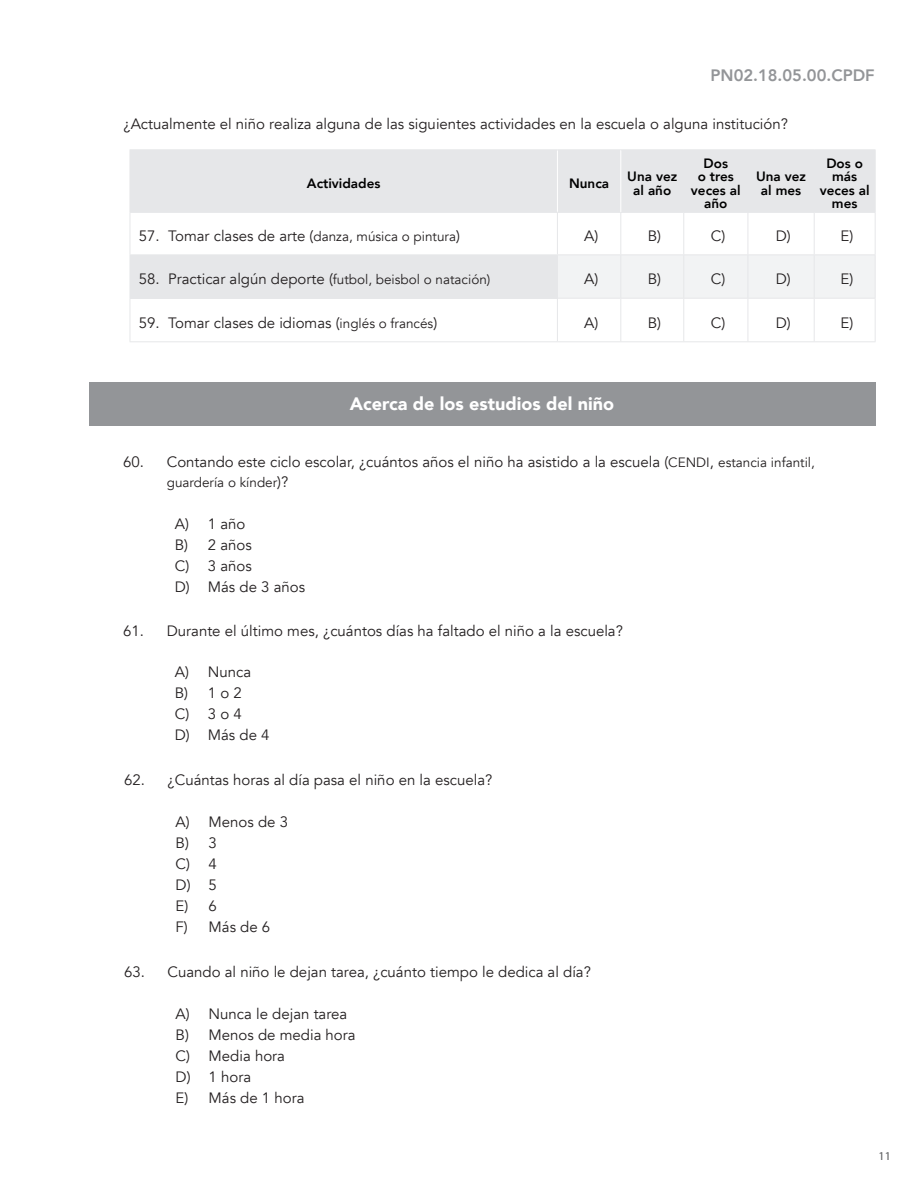
<style>
.page{position:relative;width:918px;height:1188px;background:#fff}
.page>*{position:absolute;margin:0;border:0;box-sizing:border-box;transform-origin:0 0}
.t1{font:900 18px "Avenir";color:#fff}
.t2{font:800 16.5px "Avenir";color:#939598}
.t3{font:15px/21px "Avenir";color:#231f20}
.t4{font:800 13.5px/13.5px "Avenir";color:#000;text-align:center}
.t5{font:13.5px "Avenir";color:#231f20}
.t6{font:12px "Myriad Pro";color:#57585a}
.s1{font-size:13.5px}
.s2{font-size:15px}
</style>
<div class="page">
<div style="left:131px;top:150px;width:744px;height:62px;background:#e6e7e9"></div>
<div style="left:130px;top:255px;width:427px;height:43px;background:#e6e7e9"></div>
<div style="left:558px;top:255px;width:317px;height:43px;background:#f2f3f4"></div>
<hr style="left:130px;top:298px;width:427px;height:1px;background:#e6e7e9">
<hr style="left:130px;top:341px;width:427px;height:1px;background:#e6e7e9">
<hr style="left:130px;top:213px;width:1px;height:41px;background:#e6e7e9">
<hr style="left:130px;top:299px;width:1px;height:42px;background:#e6e7e9">
<hr style="left:557px;top:150px;width:1px;height:62px;background:#fff">
<hr style="left:130px;top:149px;width:427px;height:1px;background:#e6e7e9">
<hr style="left:130px;top:150px;width:1px;height:62px;background:#e6e7e9">
<hr style="left:557px;top:149px;width:64px;height:1px;background:#e6e7e9">
<hr style="left:130px;top:212px;width:427px;height:1px;background:#e6e7e9">
<hr style="left:557px;top:212px;width:64px;height:1px;background:#e6e7e9">
<hr style="left:621px;top:212px;width:63px;height:1px;background:#e6e7e9">
<hr style="left:684px;top:212px;width:64px;height:1px;background:#e6e7e9">
<hr style="left:748px;top:212px;width:66px;height:1px;background:#e6e7e9">
<hr style="left:814px;top:212px;width:62px;height:1px;background:#e6e7e9">
<hr style="left:557px;top:298px;width:64px;height:1px;background:#e6e7e9">
<hr style="left:621px;top:298px;width:63px;height:1px;background:#e6e7e9">
<hr style="left:684px;top:298px;width:64px;height:1px;background:#e6e7e9">
<hr style="left:748px;top:298px;width:66px;height:1px;background:#e6e7e9">
<hr style="left:814px;top:298px;width:62px;height:1px;background:#e6e7e9">
<hr style="left:557px;top:341px;width:64px;height:1px;background:#e6e7e9">
<hr style="left:621px;top:341px;width:63px;height:1px;background:#e6e7e9">
<hr style="left:684px;top:341px;width:64px;height:1px;background:#e6e7e9">
<hr style="left:748px;top:341px;width:66px;height:1px;background:#e6e7e9">
<hr style="left:814px;top:341px;width:62px;height:1px;background:#e6e7e9">
<hr style="left:620px;top:150px;width:1px;height:62px;background:#fff">
<hr style="left:557px;top:213px;width:1px;height:41px;background:#e6e7e9">
<hr style="left:620px;top:213px;width:1px;height:41px;background:#e6e7e9">
<hr style="left:683px;top:213px;width:1px;height:41px;background:#e6e7e9">
<hr style="left:748px;top:213px;width:1px;height:41px;background:#e6e7e9">
<hr style="left:814px;top:213px;width:1px;height:41px;background:#e6e7e9">
<hr style="left:875px;top:213px;width:1px;height:41px;background:#e6e7e9">
<hr style="left:130px;top:254px;width:427px;height:1px;background:#e6e7e9">
<hr style="left:557px;top:254px;width:64px;height:1px;background:#e6e7e9">
<hr style="left:557px;top:255px;width:1px;height:43px;background:#e6e7e9">
<hr style="left:621px;top:254px;width:63px;height:1px;background:#e6e7e9">
<hr style="left:620px;top:255px;width:1px;height:43px;background:#e6e7e9">
<hr style="left:684px;top:254px;width:64px;height:1px;background:#e6e7e9">
<hr style="left:683px;top:255px;width:1px;height:43px;background:#e6e7e9">
<hr style="left:748px;top:254px;width:66px;height:1px;background:#e6e7e9">
<hr style="left:748px;top:255px;width:1px;height:43px;background:#e6e7e9">
<hr style="left:814px;top:254px;width:62px;height:1px;background:#e6e7e9">
<hr style="left:814px;top:255px;width:1px;height:43px;background:#e6e7e9">
<hr style="left:875px;top:255px;width:1px;height:43px;background:#e6e7e9">
<hr style="left:557px;top:299px;width:1px;height:42px;background:#e6e7e9">
<hr style="left:620px;top:299px;width:1px;height:42px;background:#e6e7e9">
<hr style="left:683px;top:299px;width:1px;height:42px;background:#e6e7e9">
<hr style="left:748px;top:299px;width:1px;height:42px;background:#e6e7e9">
<hr style="left:814px;top:299px;width:1px;height:42px;background:#e6e7e9">
<hr style="left:875px;top:299px;width:1px;height:42px;background:#e6e7e9">
<hr style="left:621px;top:149px;width:63px;height:1px;background:#e6e7e9">
<hr style="left:684px;top:149px;width:64px;height:1px;background:#e6e7e9">
<hr style="left:683px;top:150px;width:1px;height:62px;background:#e6e7e9">
<hr style="left:748px;top:149px;width:66px;height:1px;background:#e6e7e9">
<hr style="left:748px;top:150px;width:1px;height:62px;background:#e6e7e9">
<hr style="left:814px;top:149px;width:62px;height:1px;background:#e6e7e9">
<hr style="left:814px;top:150px;width:1px;height:62px;background:#e6e7e9">
<hr style="left:875px;top:150px;width:1px;height:62px;background:#e6e7e9">
<div style="left:89px;top:382px;width:786px;height:43px;background:#939598"></div>
<p class="t2" style="left:710px;top:62px;width:166px">PN02.18.05.00.CPDF</p>
<p class="t3" style="left:123px;top:113px;width:666px">¿Actualmente el niño realiza alguna de las siguientes actividades en la escuela o alguna institución?</p>
<p class="t4" style="left:307px;top:176px;width:75px">Actividades</p>
<p class="t4" style="left:569px;top:176px;width:42px">Nunca</p>
<p class="t4" style="left:627px;top:170px;width:52px">Una vez al año</p>
<p class="t4" style="left:691px;top:156px;width:51px">Dos<br>o tres veces al año</p>
<p class="t4" style="left:756px;top:170px;width:52px">Una vez al mes</p>
<p class="t4" style="left:820px;top:156px;width:51px">Dos o más veces al mes</p>
<p class="t3" style="left:139px;top:226px;width:323px">57. Tomar clases de arte (<span class="s1">danza, música o pintura</span>)</p>
<p class="t3" style="left:584px;top:226px;width:16px">A)</p>
<p class="t3" style="left:648px;top:226px;width:15px">B)</p>
<p class="t3" style="left:711px;top:226px;width:16px">C)</p>
<p class="t3" style="left:776px;top:226px;width:17px">D)</p>
<p class="t3" style="left:841px;top:226px;width:14px">E)</p>
<p class="t3" style="left:139px;top:269px;width:353px">58. Practicar algún deporte (<span class="s1">futbol, beisbol o natación)</span></p>
<p class="t3" style="left:584px;top:269px;width:16px">A)</p>
<p class="t3" style="left:648px;top:269px;width:15px">B)</p>
<p class="t3" style="left:711px;top:269px;width:16px">C)</p>
<p class="t3" style="left:776px;top:269px;width:17px">D)</p>
<p class="t3" style="left:841px;top:269px;width:14px">E)</p>
<p class="t3" style="left:139px;top:312px;width:300px">59. Tomar clases de idiomas (<span class="s1">inglés o francés</span>)</p>
<p class="t3" style="left:584px;top:312px;width:16px">A)</p>
<p class="t3" style="left:648px;top:312px;width:15px">B)</p>
<p class="t3" style="left:711px;top:312px;width:16px">C)</p>
<p class="t3" style="left:776px;top:312px;width:17px">D)</p>
<p class="t3" style="left:841px;top:312px;width:14px">E)</p>
<p class="t1" style="left:350px;top:388px;width:266px">Acerca de los estudios del niño</p>
<p class="t3" style="left:123px;top:452px;width:693px">60. Contando este ciclo escolar, ¿cuántos años el niño ha asistido a la escuela (<span class="s1">CENDI</span>, <span class="s1">estancia infantil,</span></p>
<p class="t5" style="left:167px;top:474px;width:123px">guardería o kínder<span class="s2">)?</span></p>
<p class="t3" style="left:175px;top:513px;width:132px">A) 1 año<br>B) 2 años<br>C) 3 años<br>D) Más de 3 años</p>
<p class="t3" style="left:123px;top:621px;width:501px">61. Durante el último mes, ¿cuántos días ha faltado el niño a la escuela?</p>
<p class="t3" style="left:175px;top:662px;width:96px">A) Nunca<br>B) 1 o 2<br>C) 3 o 4<br>D) Más de 4</p>
<p class="t3" style="left:124px;top:770px;width:370px">62. ¿Cuántas horas al día pasa el niño en la escuela?</p>
<p class="t3" style="left:176px;top:812px;width:114px">A) Menos de 3<br>B) 3<br>C) 4<br>D) 5<br>E) 6<br>F) Más de 6</p>
<p class="t3" style="left:124px;top:962px;width:468px">63. Cuando al niño le dejan tarea, ¿cuánto tiempo le dedica al día?</p>
<p class="t3" style="left:176px;top:1004px;width:181px">A) Nunca le dejan tarea<br>B) Menos de media hora<br>C) Media hora<br>D) 1 hora<br>E) Más de 1 hora</p>
<p class="t6" style="left:879px;top:1149px;width:14px">11</p>
</div>
